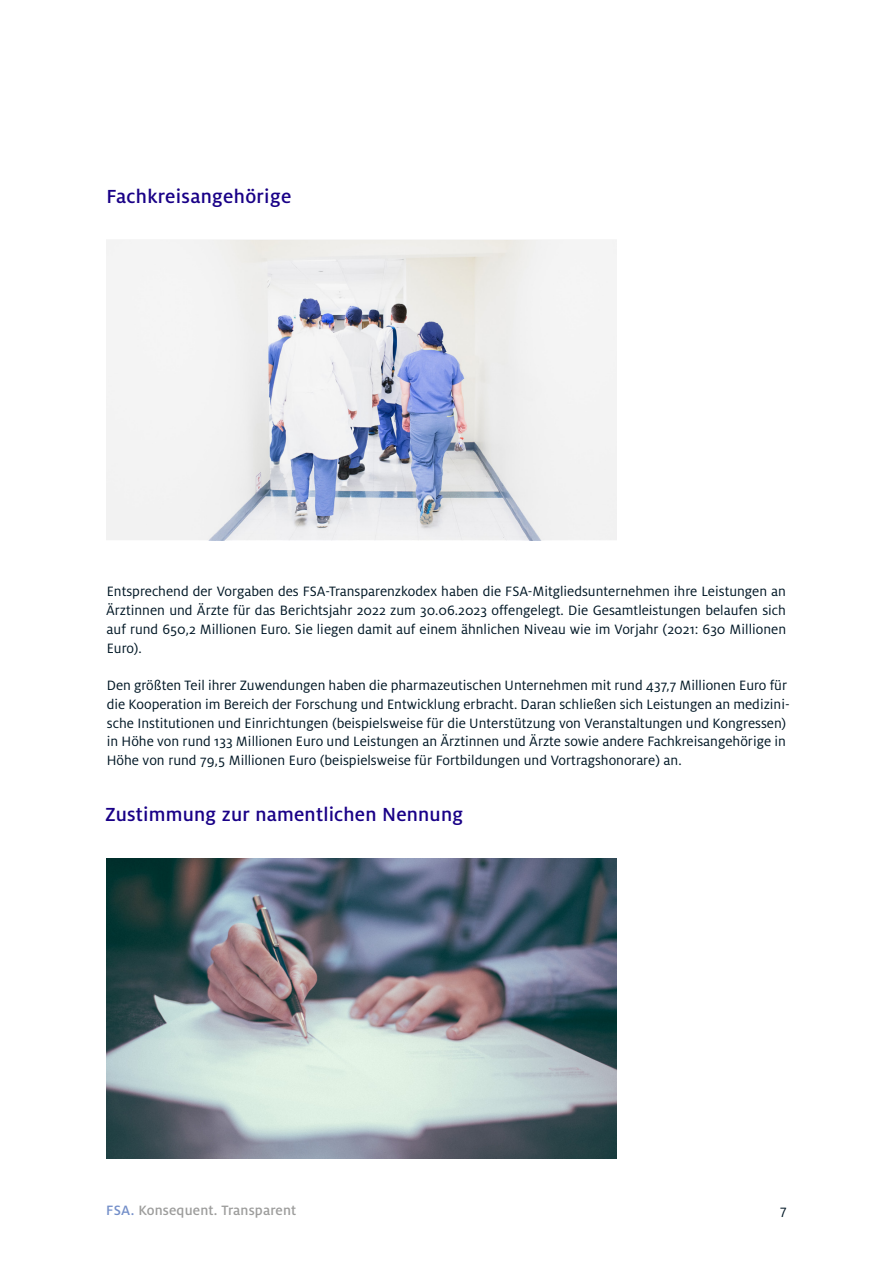
<style>
.page{position:relative;width:893px;height:1263px;background:#fff}
.page>*{position:absolute;margin:0;border:0;box-sizing:border-box;transform-origin:0 0}
.t1{font:500 21px "Milo Pro";letter-spacing:.01em;color:#190087}
.t2{font:15px/18.8px "Milo Pro";color:#001725;text-align:justify}
.t3{font:500 15px "Milo Pro";letter-spacing:.01em;color:#9d9d9c}
.s1{color:#748fc9}
</style>
<div class="page">
<img style="left:106px;top:859px;width:511px;height:300px">
<svg style="left:106px;top:240px;width:511px;height:300px;fill:#f0f0f1"></svg>
<h1 class="t1" style="left:107px;top:184px;width:186px">Fachkreisangehörige</h1>
<p class="t2" style="left:106px;top:582px;width:681px">Entsprechend der Vorgaben des FSA-Transparenzkodex haben die FSA-Mitgliedsunternehmen ihre Leistungen an Ärztinnen und Ärzte für das Berichtsjahr 2022 zum 30.06.2023 offengelegt. Die Gesamtleistungen belaufen sich auf rund 650,2 Millionen Euro. Sie liegen damit auf einem ähnlichen Niveau wie im Vorjahr (2021: 630 Millionen Euro).</p>
<p class="t2" style="left:107px;top:676px;width:684px;text-align:left">Den größten Teil ihrer Zuwendungen haben die pharmazeutischen Unternehmen mit rund 437,7 Millionen Euro für die Kooperation im Bereich der Forschung und Entwicklung erbracht. Daran schließen sich Leistungen an medizini&shy;sche Institutionen und Einrichtungen (beispielsweise für die Unterstützung von Veranstaltungen und Kongressen) in Höhe von rund 133 Millionen Euro und Leistungen an Ärztinnen und Ärzte sowie andere Fachkreisangehörige in Höhe von rund 79,5 Millionen Euro (beispielsweise für Fortbildungen und Vortragshonorare) an.</p>
<h1 class="t1" style="left:105px;top:803px;width:359px">Zustimmung zur namentlichen Nennung</h1>
<p class="t3" style="left:106px;top:1202px;width:192px"><span class="s1">FSA.</span> Konsequent. Transparent</p>
<p class="t2" style="left:780px;top:1201px;width:8px">7</p>
</div>
